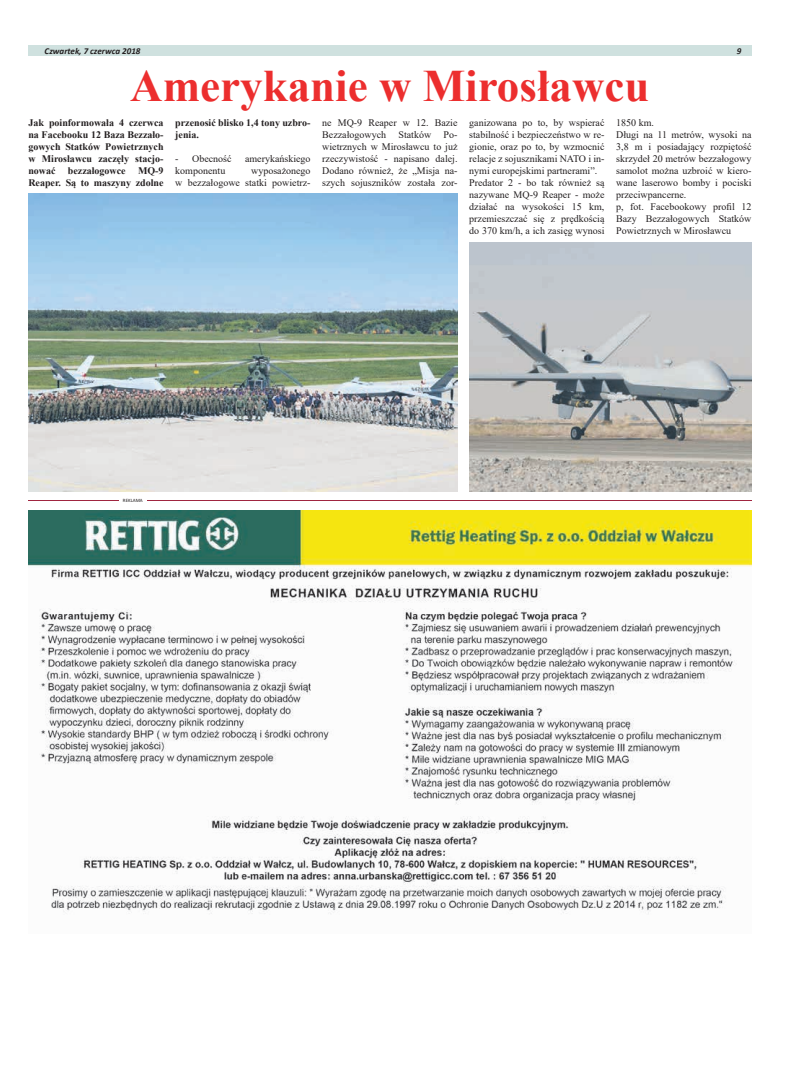
<style>
.page{position:relative;width:794px;height:1092px;background:#fff}
.page>*{position:absolute;margin:0;border:0;box-sizing:border-box;transform-origin:0 0}
.t1{font:700 45px "Times New Roman";color:#ec2e2e}
.t2{font:10px/12px "Times New Roman";color:#231f20}
.t3{font:700 10px/12px "Times New Roman";color:#231f20;text-align:justify}
.t4{font:italic 700 9px "Calibri";color:#231f20}
.t5{font:5px "Calibri";color:#231f20}
</style>
<div class="page">
<div style="left:28px;top:45px;width:723px;height:11px;background:#cfe1df"></div>
<hr style="left:28px;top:500px;width:723px;height:1px;background:#a02540">
<img style="left:28px;top:510px;width:723px;height:404px">
<div style="left:119px;top:498px;width:27px;height:5px;background:#fff"></div>
<img style="left:469px;top:242px;width:282px;height:249px">
<img style="left:28px;top:194px;width:429px;height:297px">
<p class="t4" style="left:45px;top:44px;width:97px">Czwartek, 7 czerwca 2018</p>
<p class="t4" style="left:736px;top:44px;width:6px">9</p>
<h1 class="t1" style="left:130px;top:54px;width:521px">Amerykanie w Mirosławcu</h1>
<p class="t3" style="left:28px;top:116px;width:137px">Jak poinformowała 4 czerwca na Facebooku 12 Baza Bezzało&shy;gowych Statków Powietrznych w Mirosławcu zaczęły stacjo&shy;nować bezzałogowce MQ-9<br>Reaper. Są to maszyny zdolne</p>
<p class="t3" style="left:175px;top:116px;width:137px">przenosić blisko 1,4 tony uzbro&shy;jenia.</p>
<p class="t2" style="left:322px;top:116px;width:137px;text-align:justify">ne MQ-9 Reaper w 12. Bazie Bezzałogowych Statków Po&shy;wietrznych w Mirosławcu to już rzeczywistość - napisano dalej.<br>Dodano również, że „Misja na&shy;szych sojuszników została zor-</p>
<p class="t2" style="left:469px;top:116px;width:137px">ganizowana po to, by wspierać stabilność i bezpieczeństwo w re&shy;gionie, oraz po to, by wzmocnić relacje z sojusznikami NATO i in&shy;nymi europejskimi partnerami”.<br>Predator 2 - bo tak również są nazywane MQ-9 Reaper - może działać na wysokości 15 km, przemieszczać się z prędkością do 370 km/h, a ich zasięg wynosi</p>
<p class="t2" style="left:616px;top:116px;width:137px">1850 km.<br>Długi na 11 metrów, wysoki na<br>3,8 m i posiadający rozpiętość skrzydeł 20 metrów bezzałogowy samolot można uzbroić w kiero&shy;wane laserowo bomby i pociski przeciwpancerne.<br>p, fot. Facebookowy profil 12<br>Bazy Bezzałogowych Statków<br>Powietrznych w Mirosławcu</p>
<p class="t2" style="left:175px;top:152px;width:58px">- Obecność</p>
<p class="t2" style="left:245px;top:152px;width:67px">amerykańskiego</p>
<p class="t2" style="left:175px;top:164px;width:51px">komponentu</p>
<p class="t2" style="left:175px;top:164px;width:137px;text-align:right">wyposażonego<br>w bezzałogowe statki powietrz-</p>
<p class="t5" style="left:123px;top:497px;width:21px">REKLAMA</p>
</div>
